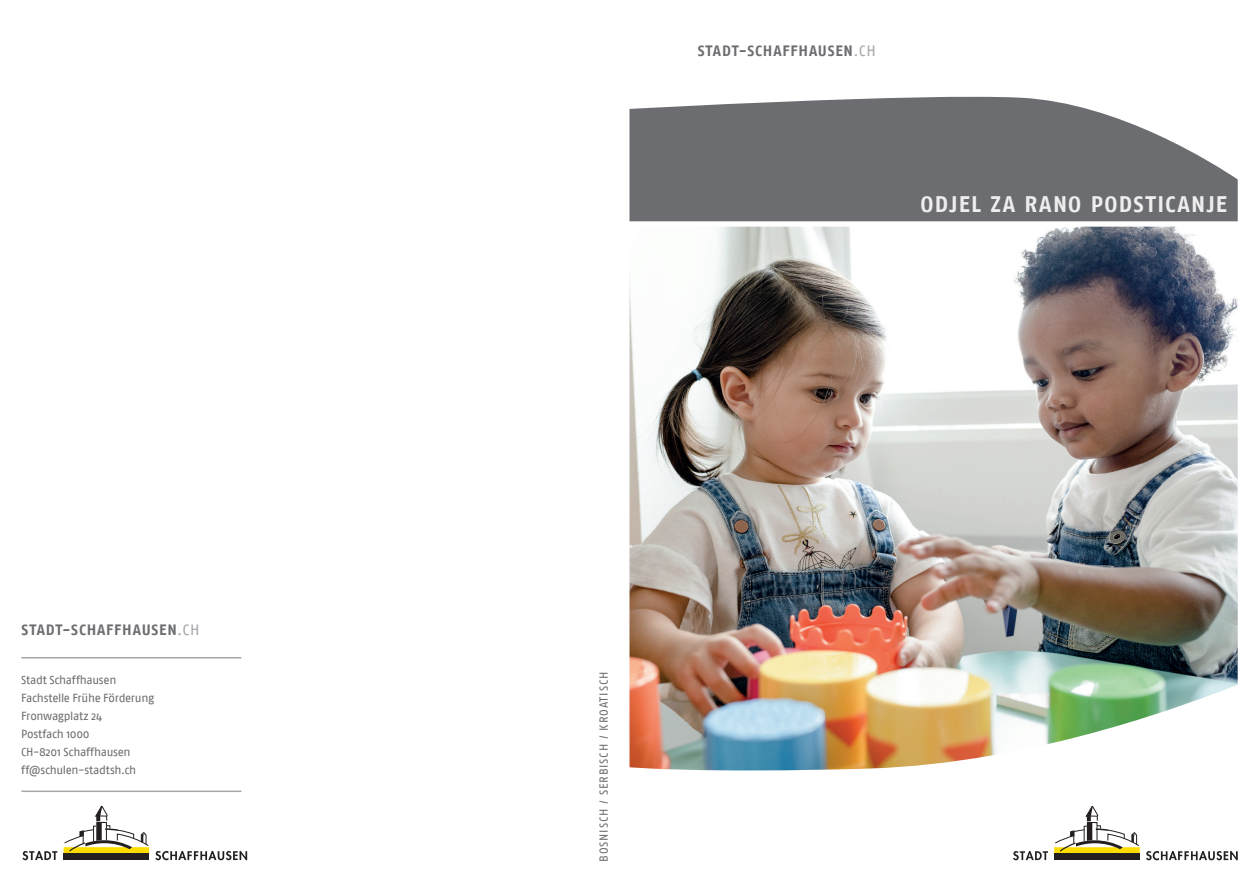
<style>
.page{position:relative;width:1259px;height:893px;background:#fff}
.page>*{position:absolute;margin:0;border:0;box-sizing:border-box;transform-origin:0 0}
.t1{font:700 22.5px "Fago No";letter-spacing:.06em;color:#eeeeef}
.t2{font:700 15px "Fago No";letter-spacing:.055em;color:#6c6d70}
.t3{font:11.7px/18px "Fago No";letter-spacing:-.02em;color:#6c6d70}
.t4{font:11.7px "Fago No";letter-spacing:.07em;color:#6c6d70}
.s1{font-weight:400;color:#a4a5a9}
</style>
<div class="page">
<svg style="left:23px;top:851px;width:34px;height:9px"></svg>
<div style="left:64px;top:847px;width:85px;height:7px;background:#ffdc01"></div>
<div style="left:64px;top:854px;width:85px;height:6px;background:#231f20"></div>
<svg style="left:64px;top:806px;width:85px;height:46px"></svg>
<svg style="left:155px;top:851px;width:92px;height:9px"></svg>
<hr style="left:21px;top:657px;width:220px;height:1px;background:#a4a5a9">
<hr style="left:21px;top:791px;width:220px;height:1px;background:#a4a5a9">
<svg style="left:629px;top:96px;width:608px;height:125px;background:#7d7e81"></svg>
<img style="left:629px;top:227px;width:608px;height:544px">
<svg style="left:1013px;top:851px;width:35px;height:9px"></svg>
<div style="left:1054px;top:847px;width:85px;height:7px;background:#ffdc01"></div>
<div style="left:1054px;top:854px;width:85px;height:6px;background:#231f20"></div>
<svg style="left:1054px;top:806px;width:85px;height:46px"></svg>
<svg style="left:1146px;top:851px;width:91px;height:9px"></svg>
<p class="t2" style="left:21px;top:621px;width:180px">STADT-SCHAFFHAUSEN<span class="s1">.ch</span></p>
<p class="t3" style="left:21px;top:671px;width:134px">Stadt Schaffhausen<br>Fachstelle Frühe Förderung<br>Fronwagplatz 24<br>Postfach 1000<br>CH -8201 Schaffhausen ff@schulen-stadtsh.ch</p>
<p class="t2" style="left:697px;top:42px;width:180px">STADT-SCHAFFHAUSEN<span class="s1">.ch</span></p>
<h1 class="t1" style="left:920px;top:191px;width:308px">ODJEL ZA RANO PODSTICANJE</h1>
<p class="t4" style="left:597px;top:862px;width:192px;rotate:-90deg">Bosnisch / serbisch / kroatisch</p>
</div>
